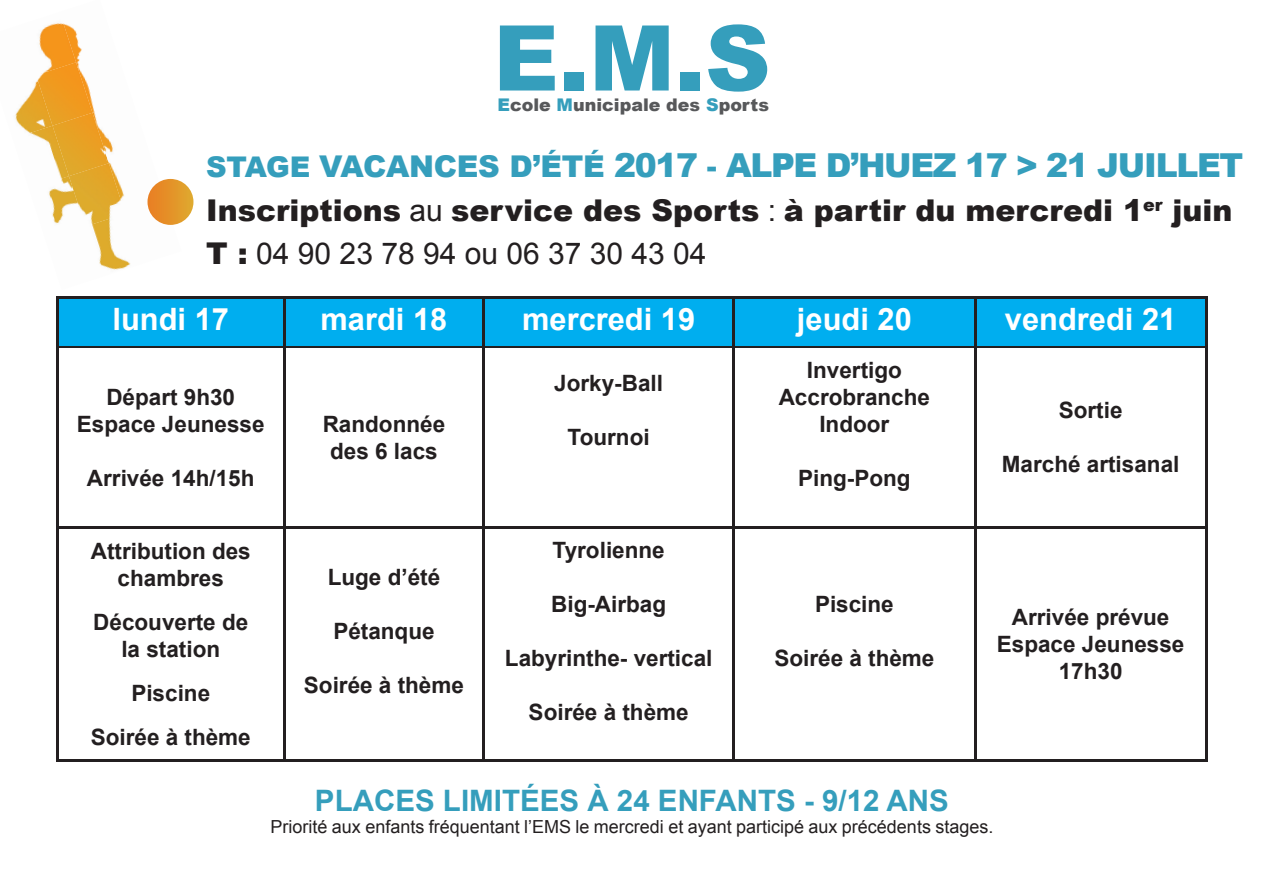
<style>
.page{position:relative;width:1263px;height:893px;background:#fff}
.page>*{position:absolute;margin:0;border:0;box-sizing:border-box;transform-origin:0 0}
.t1{font:900 90.75px "Arial";color:#359ebc}
.t2{font:900 33px "Arial";letter-spacing:-.04em;color:#359ebc}
.t3{font:700 30.9px "Arial";color:#fff}
.t4{font:900 30px/43.5px "Arial";color:#231f20}
.t5{font:700 29.55px "Arial";color:#359ebc}
.t6{font:700 22.5px/27px "Arial";color:#231f20;text-align:center}
.t7{font:18px "Arial";color:#231f20}
.t8{font:900 17.4px "Arial";color:#57585a}
.s1{color:#359ebc}
.s2{font-size:28.5px}
.s3{font-size:30px}
.s4{font-weight:400}
</style>
<div class="page">
<img style="left:39px;top:23px;width:21px;height:39px">
<img style="left:60px;top:23px;width:22px;height:39px">
<img style="left:15px;top:82px;width:21px;height:44px">
<img style="left:36px;top:62px;width:40px;height:64px">
<img style="left:76px;top:49px;width:16px;height:64px">
<img style="left:21px;top:126px;width:31px;height:26px">
<img style="left:52px;top:113px;width:40px;height:63px">
<img style="left:92px;top:101px;width:21px;height:62px">
<img style="left:49px;top:176px;width:20px;height:48px">
<img style="left:69px;top:163px;width:40px;height:52px">
<img style="left:109px;top:150px;width:56px;height:64px">
<img style="left:85px;top:214px;width:45px;height:56px">
<img style="left:125px;top:201px;width:56px;height:63px">
<div style="left:147px;top:179px;width:46px;height:46px;background:linear-gradient(to right,#ea822c,#dfa62b);border-radius:23px"></div>
<div style="left:59px;top:299px;width:1146px;height:47px;background:#00aeef"></div>
<hr style="left:56px;top:296px;width:228px;height:3px;background:#231f20">
<hr style="left:56px;top:299px;width:3px;height:48px;background:#231f20">
<hr style="left:284px;top:296px;width:200px;height:3px;background:#231f20">
<hr style="left:283px;top:299px;width:3px;height:47px;background:#231f20">
<hr style="left:484px;top:296px;width:250px;height:3px;background:#231f20">
<hr style="left:482px;top:299px;width:3px;height:47px;background:#231f20">
<hr style="left:734px;top:296px;width:241px;height:3px;background:#231f20">
<hr style="left:732px;top:299px;width:3px;height:47px;background:#231f20">
<hr style="left:975px;top:296px;width:232px;height:3px;background:#231f20">
<hr style="left:974px;top:299px;width:2px;height:47px;background:#231f20">
<hr style="left:1205px;top:299px;width:2px;height:48px;background:#231f20">
<hr style="left:56px;top:347px;width:3px;height:179px;background:#231f20">
<hr style="left:283px;top:347px;width:3px;height:179px;background:#231f20">
<hr style="left:482px;top:347px;width:3px;height:179px;background:#231f20">
<hr style="left:732px;top:347px;width:3px;height:179px;background:#231f20">
<hr style="left:974px;top:347px;width:2px;height:179px;background:#231f20">
<hr style="left:1205px;top:347px;width:2px;height:179px;background:#231f20">
<hr style="left:56px;top:526px;width:228px;height:3px;background:#231f20">
<hr style="left:56px;top:529px;width:3px;height:231px;background:#231f20">
<hr style="left:284px;top:526px;width:200px;height:3px;background:#231f20">
<hr style="left:283px;top:529px;width:3px;height:231px;background:#231f20">
<hr style="left:484px;top:526px;width:250px;height:3px;background:#231f20">
<hr style="left:482px;top:529px;width:3px;height:231px;background:#231f20">
<hr style="left:734px;top:526px;width:241px;height:3px;background:#231f20">
<hr style="left:732px;top:529px;width:3px;height:231px;background:#231f20">
<hr style="left:975px;top:526px;width:232px;height:3px;background:#231f20">
<hr style="left:974px;top:529px;width:2px;height:231px;background:#231f20">
<hr style="left:1205px;top:529px;width:2px;height:231px;background:#231f20">
<hr style="left:56px;top:760px;width:228px;height:2px;background:#231f20">
<hr style="left:284px;top:760px;width:200px;height:2px;background:#231f20">
<hr style="left:484px;top:760px;width:250px;height:2px;background:#231f20">
<hr style="left:734px;top:760px;width:241px;height:2px;background:#231f20">
<hr style="left:975px;top:760px;width:232px;height:2px;background:#231f20">
<hr style="left:59px;top:346px;width:225px;height:1px;background:#231f20">
<hr style="left:284px;top:346px;width:200px;height:1px;background:#231f20">
<hr style="left:484px;top:346px;width:250px;height:1px;background:#231f20">
<hr style="left:734px;top:346px;width:241px;height:1px;background:#231f20">
<hr style="left:975px;top:346px;width:230px;height:1px;background:#231f20">
<h1 class="t1" style="left:493px;top:-8px;width:279px">E.M.S</h1>
<p class="t8" style="left:497px;top:92px;width:273px"><span class="s1">E</span>cole <span class="s1">M</span>unicipale des <span class="s1">S</span>ports</p>
<h2 class="t2" style="left:206px;top:142px;width:1039px"><span class="s2">STAGE</span> <span class="s3">VACANCES D’ÉTÉ</span> 2017 <span class="s3">-</span> ALPE D’HUEZ 17 &gt; 21 JUILLET</h2>
<h3 class="t4" style="left:206px;top:187px;width:1028px">Inscriptions <span class="s4">au</span> service des Sports <span class="s4">:</span> à partir du mercredi 1<sup>er</sup> juin<br>T : <span class="s4">04 90 23 78 94 ou 06 37 30 43 04</span></h3>
<h3 class="t3" style="left:112px;top:299px;width:118px">lundi 17</h3>
<h3 class="t3" style="left:320px;top:299px;width:128px">mardi 18</h3>
<h3 class="t3" style="left:522px;top:299px;width:175px">mercredi 19</h3>
<h3 class="t3" style="left:797px;top:299px;width:116px">jeudi 20</h3>
<h3 class="t3" style="left:1005px;top:299px;width:173px">vendredi 21</h3>
<p class="t6" style="left:77px;top:384px;width:189px">Départ 9h30<br>Espace Jeunesse</p>
<p class="t6" style="left:87px;top:465px;width:169px">Arrivée 14h/15h</p>
<p class="t6" style="left:323px;top:411px;width:124px">Randonnée des 6 lacs</p>
<p class="t6" style="left:554px;top:370px;width:110px">Jorky-Ball</p>
<p class="t6" style="left:568px;top:424px;width:84px">Tournoi</p>
<p class="t6" style="left:779px;top:357px;width:153px">Invertigo<br>Accrobranche<br>Indoor</p>
<p class="t6" style="left:798px;top:465px;width:114px">Ping-Pong</p>
<p class="t6" style="left:1059px;top:397px;width:65px">Sortie</p>
<p class="t6" style="left:1002px;top:451px;width:179px">Marché artisanal</p>
<p class="t6" style="left:91px;top:539px;width:161px">Attribution des chambres</p>
<p class="t6" style="left:93px;top:610px;width:157px">Découverte de la station</p>
<p class="t6" style="left:91px;top:672px;width:162px;line-height:44px">Piscine<br>Soirée à thème</p>
<p class="t6" style="left:328px;top:564px;width:114px">Luge d’été</p>
<p class="t6" style="left:333px;top:618px;width:103px">Pétanque</p>
<p class="t6" style="left:304px;top:672px;width:162px">Soirée à thème</p>
<p class="t6" style="left:553px;top:537px;width:114px">Tyrolienne</p>
<p class="t6" style="left:551px;top:591px;width:116px">Big-Airbag</p>
<p class="t6" style="left:505px;top:645px;width:209px">Labyrinthe- vertical</p>
<p class="t6" style="left:529px;top:699px;width:162px">Soirée à thème</p>
<p class="t6" style="left:815px;top:591px;width:80px">Piscine</p>
<p class="t6" style="left:774px;top:645px;width:162px">Soirée à thème</p>
<p class="t6" style="left:997px;top:605px;width:189px">Arrivée prévue<br>Espace Jeunesse<br>17h30</p>
<h3 class="t5" style="left:315px;top:781px;width:635px">PLACES LIMITÉES À 24 ENFANTS - 9/12 ANS</h3>
<p class="t7" style="left:271px;top:815px;width:724px">Priorité aux enfants fréquentant l’EMS le mercredi et ayant participé aux précédents stages.</p>
</div>
